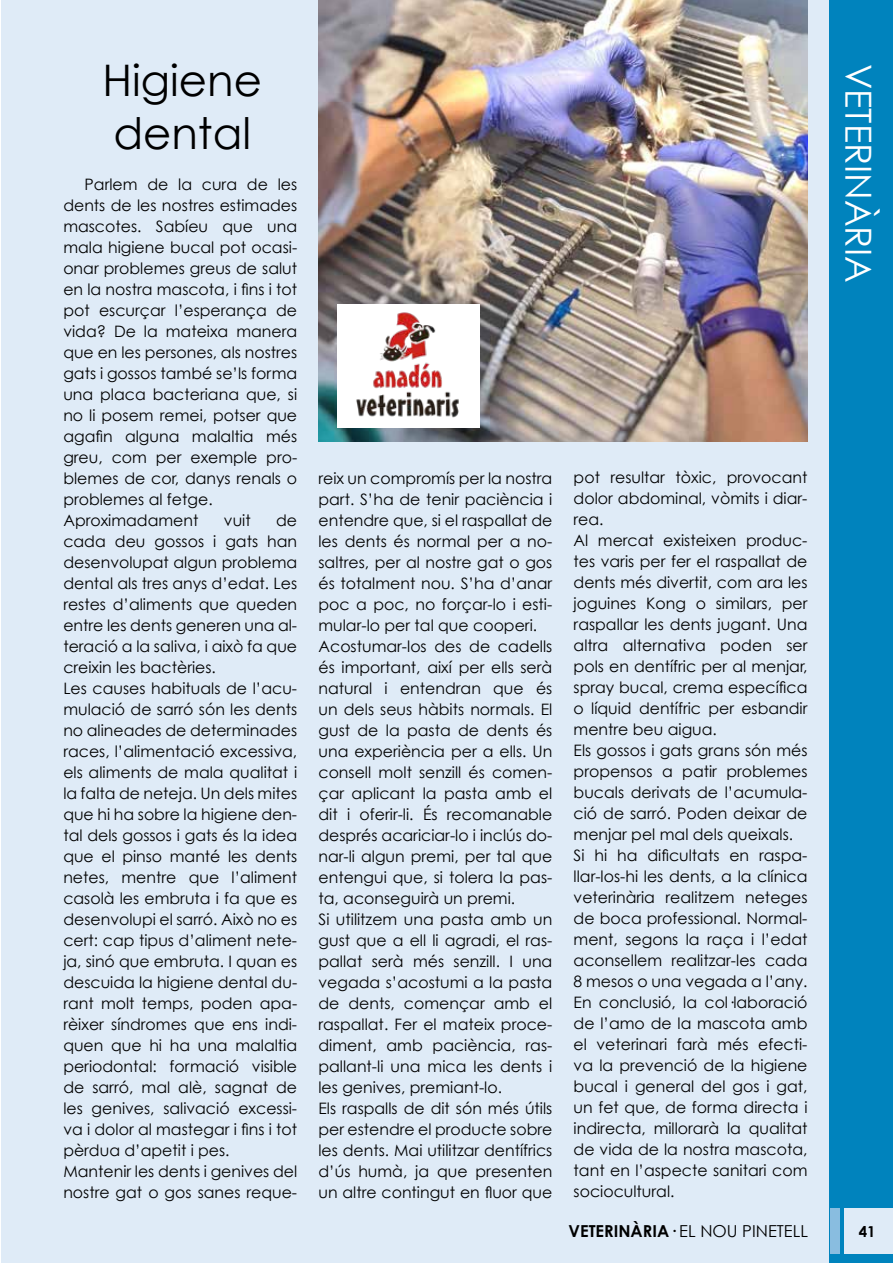
<style>
.page{position:relative;width:893px;height:1263px;background:#fff}
.page>*{position:absolute;margin:0;border:0;box-sizing:border-box;transform-origin:0 0}
.t1{font:43.5px/52.2px "Century Gothic";color:#000}
.t2{font:36px "Century Gothic";color:#fff}
.t3{font:16.5px "Century Gothic";color:#000}
.t4{font:15.75px/21px "Century Gothic";color:#000}
.t5{font:700 15px "Century Gothic";color:#000}
.s1{font-weight:700}
</style>
<div class="page">
<div style="left:1px;top:0;width:829px;height:1263px;background:#dfebf7"></div>
<div style="left:830px;top:0;width:63px;height:1263px;background:#0083bd"></div>
<img style="left:319px;top:0;width:488px;height:442px">
<div style="left:337px;top:304px;width:142px;height:123px;background:#fff"></div>
<img style="left:356px;top:312px;width:103px;height:106px">
<div style="left:845px;top:1208px;width:48px;height:45px;background:#dfebf7"></div>
<div style="left:830px;top:1208px;width:9px;height:45px;background:#89bde0"></div>
<h1 class="t1" style="left:102px;top:54px;width:161px">Higiene dental</h1>
<h2 class="t2" style="left:881px;top:64px;width:221px;rotate:90deg">VETERINÀRIA</h2>
<p class="t4" style="left:63px;top:173px;width:235px;text-indent:21px">Parlem de la cura de les dents de les nostres estimades mascotes. Sabíeu que una mala higiene bucal pot ocasi&shy;onar problemes greus de salut en la nostra mascota, i fins i tot pot escurçar l’esperança de vida? De la mateixa manera que en les persones, als nostres gats i gossos també se’ls forma una placa bacteriana que, si no li posem remei, potser que agafin alguna malaltia més greu, com per exemple pro&shy;blemes de cor, danys renals o problemes al fetge.<br>Aproximadament</p>
<p class="t4" style="left:318px;top:467px;width:235px">reix un compromís per la nostra part. S’ha de tenir paciència i entendre que, si el raspallat de les dents és normal per a no&shy;saltres, per al nostre gat o gos és totalment nou. S’ha d’anar poc a poc, no forçar-lo i esti&shy;mular-lo per tal que cooperi.<br>Acostumar-los des de cadells és important, així per ells serà natural i entendran que és un dels seus hàbits normals. El gust de la pasta de dents és una experiència per a ells. Un consell molt senzill és comen&shy;çar aplicant la pasta amb el dit i oferir-li. És recomanable després acariciar-lo i inclús do&shy;nar-li algun premi, per tal que entengui que, si tolera la pas&shy;ta, aconseguirà un premi.<br>Si utilitzem una pasta amb un gust que a ell li agradi, el ras&shy;pallat serà més senzill. I una vegada s’acostumi a la pasta de dents, començar amb el raspallat. Fer el mateix proce&shy;diment, amb paciència, ras&shy;pallant-li una mica les dents i les genives, premiant-lo.<br>Els raspalls de dit són més útils per estendre el producte sobre les dents. Mai utilitzar dentífrics d’ús humà, ja que presenten un altre contingut en fluor que</p>
<p class="t4" style="left:574px;top:467px;width:235px">pot resultar tòxic, provocant dolor abdominal, vòmits i diar&shy;rea.<br>Al mercat existeixen produc&shy;tes varis per fer el raspallat de dents més divertit, com ara les joguines Kong o similars, per raspallar les dents jugant. Una altra alternativa poden ser pols en dentífric per al menjar, spray bucal, crema específica o líquid dentífric per esbandir mentre beu aigua.<br>Els gossos i gats grans són més propensos a patir problemes bucals derivats de l’acumula&shy;ció de sarró. Poden deixar de menjar pel mal dels queixals.<br>Si hi ha dificultats en raspa&shy;llar-los-hi les dents, a la clínica veterinària realitzem neteges de boca professional. Normal&shy;ment, segons la raça i l’edat aconsellem realitzar-les cada<br>8 mesos o una vegada a l’any.<br>En conclusió, la col·laboració de l’amo de la mascota amb el veterinari farà més efecti&shy;va la prevenció de la higiene bucal i general del gos i gat, un fet que, de forma directa i indirecta, millorarà la qualitat de vida de la nostra mascota, tant en l’aspecte sanitari com sociocultural.</p>
<p class="t4" style="left:224px;top:509px;width:28px">vuit</p>
<p class="t4" style="left:63px;top:509px;width:235px;text-indent:213px">de cada deu gossos i gats han desenvolupat algun problema dental als tres anys d’edat. Les restes d’aliments que queden entre les dents generen una al&shy;teració a la saliva, i això fa que creixin les bactèries.<br>Les causes habituals de l’acu&shy;mulació de sarró són les dents no alineades de determinades races, l’alimentació excessiva, els aliments de mala qualitat i la falta de neteja. Un dels mites que hi ha sobre la higiene den&shy;tal dels gossos i gats és la idea que el pinso manté les dents netes, mentre que l’aliment casolà les embruta i fa que es desenvolupi el sarró. Això no es cert: cap tipus d’aliment nete&shy;ja, sinó que embruta. I quan es descuida la higiene dental du&shy;rant molt temps, poden apa&shy;rèixer síndromes que ens indi&shy;quen que hi ha una malaltia periodontal: formació visible de sarró, mal alè, sagnat de les genives, salivació excessi&shy;va i dolor al mastegar i fins i tot pèrdua d’apetit i pes.<br>Mantenir les dents i genives del nostre gat o gos sanes reque-</p>
<p class="t3" style="left:569px;top:1221px;width:241px"><span class="s1">VETERINÀRIA·</span> EL NOU PINETELL</p>
<p class="t5" style="left:859px;top:1221px;width:18px">41</p>
</div>
